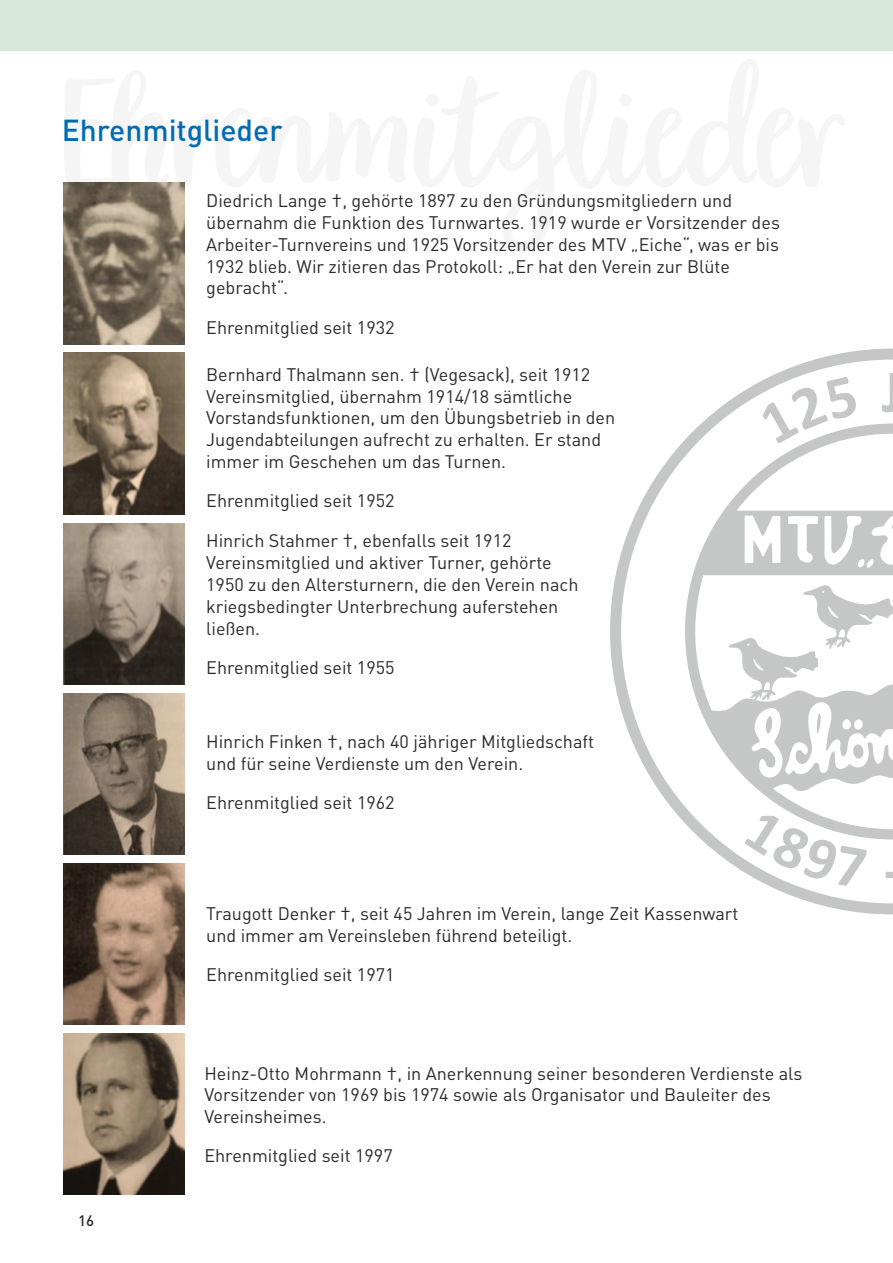
<style>
.page{position:relative;width:893px;height:1263px;background:#fff}
.page>*{position:absolute;margin:0;border:0;box-sizing:border-box;transform-origin:0 0}
.t1{font:500 30px "DIN Pro";color:#006cb5}
.t2{font:18px/21.8px "DIN Pro";color:#2b2a29}
.t3{font:500 15px "DIN Pro";color:#2b2a29}
</style>
<div class="page">
<div style="left:0;top:0;width:893px;height:51px;background:#d6e9d8"></div>
<img style="left:64px;top:183px;width:121px;height:161px">
<img style="left:64px;top:353px;width:121px;height:161px">
<img style="left:64px;top:523px;width:121px;height:162px">
<img style="left:64px;top:693px;width:121px;height:162px">
<img style="left:64px;top:863px;width:121px;height:162px">
<img style="left:64px;top:1033px;width:121px;height:162px">
<svg style="left:610px;top:349px;width:283px;height:565px"></svg>
<h1 class="t1" style="left:62px;top:119px;width:222px">Ehrenmitglieder</h1>
<p class="t2" style="left:206px;top:192px;width:575px">Diedrich Lange †, gehörte 1897 zu den Gründungsmitgliedern und übernahm die Funktion des Turnwartes. 1919 wurde er Vorsitzender des Arbeiter-Turnvereins und 1925 Vorsitzender des MTV „Eiche“, was er bis 1932 blieb. Wir zitieren das Protokoll: „Er hat den Verein zur Blüte gebracht“.</p>
<p class="t2" style="left:206px;top:318px;width:190px">Ehrenmitglied seit 1932</p>
<p class="t2" style="left:206px;top:365px;width:410px">Bernhard Thalmann sen. † (Vegesack), seit 1912<br>Vereinsmitglied, übernahm 1914/18 sämtliche Vorstandsfunktionen, um den Übungsbetrieb in den Jugendabteilungen aufrecht zu erhalten. Er stand immer im Geschehen um das Turnen.</p>
<p class="t2" style="left:206px;top:492px;width:190px">Ehrenmitglied seit 1952</p>
<p class="t2" style="left:206px;top:532px;width:374px">Hinrich Stahmer †, ebenfalls seit 1912<br>Vereinsmitglied und aktiver Turner, gehörte 1950 zu den Altersturnern, die den Verein nach kriegsbedingter Unterbrechung auferstehen ließen.</p>
<p class="t2" style="left:206px;top:659px;width:190px">Ehrenmitglied seit 1955</p>
<p class="t2" style="left:206px;top:733px;width:389px">Hinrich Finken †, nach 40 jähriger Mitgliedschaft und für seine Verdienste um den Verein.</p>
<p class="t2" style="left:206px;top:794px;width:190px">Ehrenmitglied seit 1962</p>
<p class="t2" style="left:206px;top:905px;width:534px">Traugott Denker †, seit 45 Jahren im Verein, lange Zeit Kassenwart und immer am Vereinsleben führend beteiligt.</p>
<p class="t2" style="left:206px;top:966px;width:190px">Ehrenmitglied seit 1971</p>
<p class="t3" style="left:78px;top:1215px;width:17px">16</p>
<p class="t2" style="left:204px;top:1064px;width:600px">Heinz-Otto Mohrmann †, in Anerkennung seiner besonderen Verdienste als<br>Vorsitzender von 1969 bis 1974 sowie als Organisator und Bauleiter des<br>Vereinsheimes.</p>
<p class="t2" style="left:204px;top:1147px;width:190px">Ehrenmitglied seit 1997</p>
</div>
